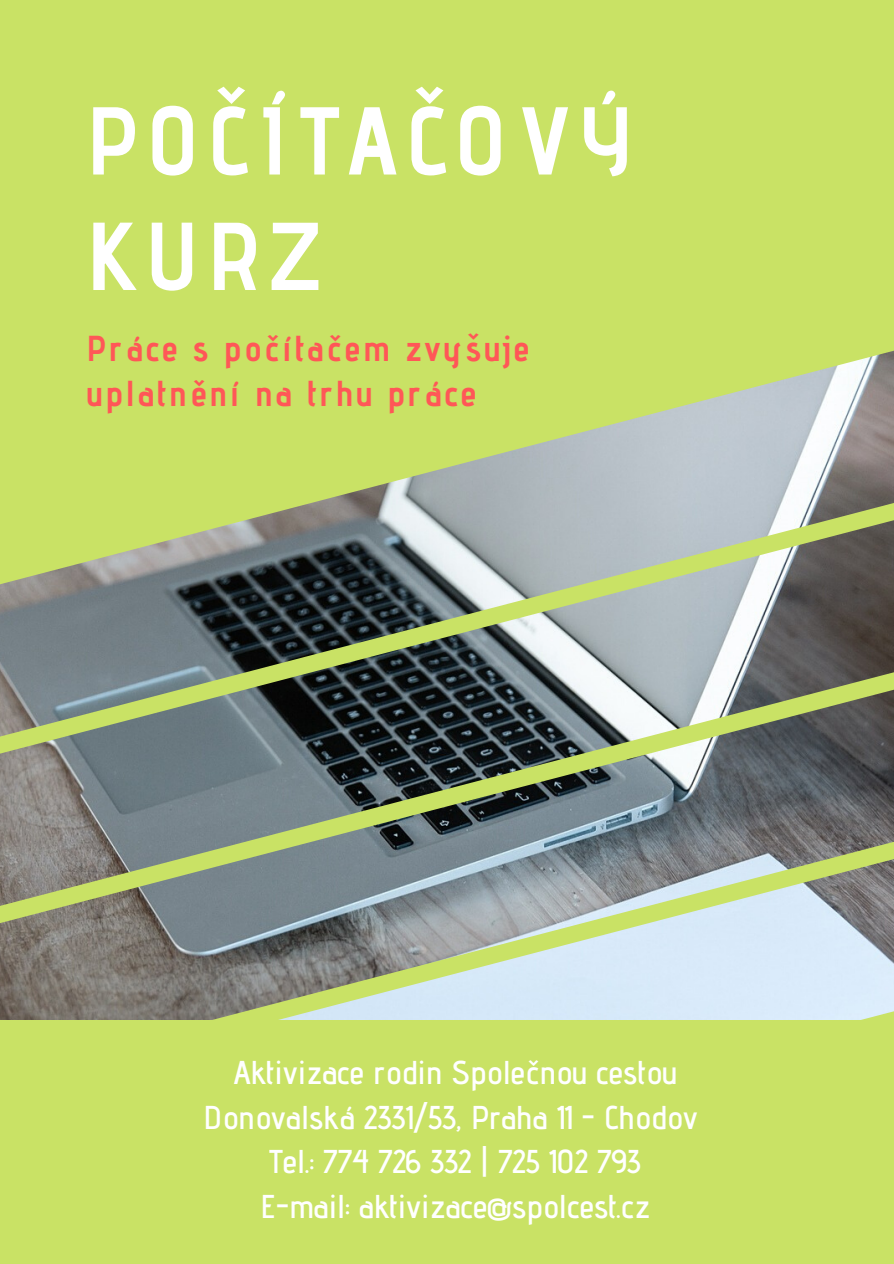
<style>
.page{position:relative;width:894px;height:1264px;background:#fff}
.page>*{position:absolute;margin:0;border:0;box-sizing:border-box;transform-origin:0 0}
.t1{font:700 96px/115.5px "Advent Pro";letter-spacing:.08em;color:#fff}
.t2{font:700 36px/44.7px "Advent Pro";letter-spacing:.07em;color:#ff5757}
.t3{font:600 33px/44.7px "Advent Pro";color:#fff;text-align:center}
</style>
<div class="page">
<div style="left:0;top:0;width:893px;height:1263px;background:#c9e265"></div>
<img style="left:0;top:351px;width:893px;height:669px">
<h1 class="t1" style="left:86px;top:82px;width:548px">POČÍTAČOVÝ<br>KURZ</h1>
<p class="t2" style="left:86px;top:325px;width:444px">Práce s počítačem zvyšuje uplatnění na trhu práce</p>
<p class="t3" style="left:203px;top:1049px;width:495px">Aktivizace rodin Společnou cestou Donovalská 2331/53, Praha 11 - Chodov Tel.: 774 726 332 | 725 102 793<br>E-mail: aktivizace@spolcest.cz</p>
</div>
